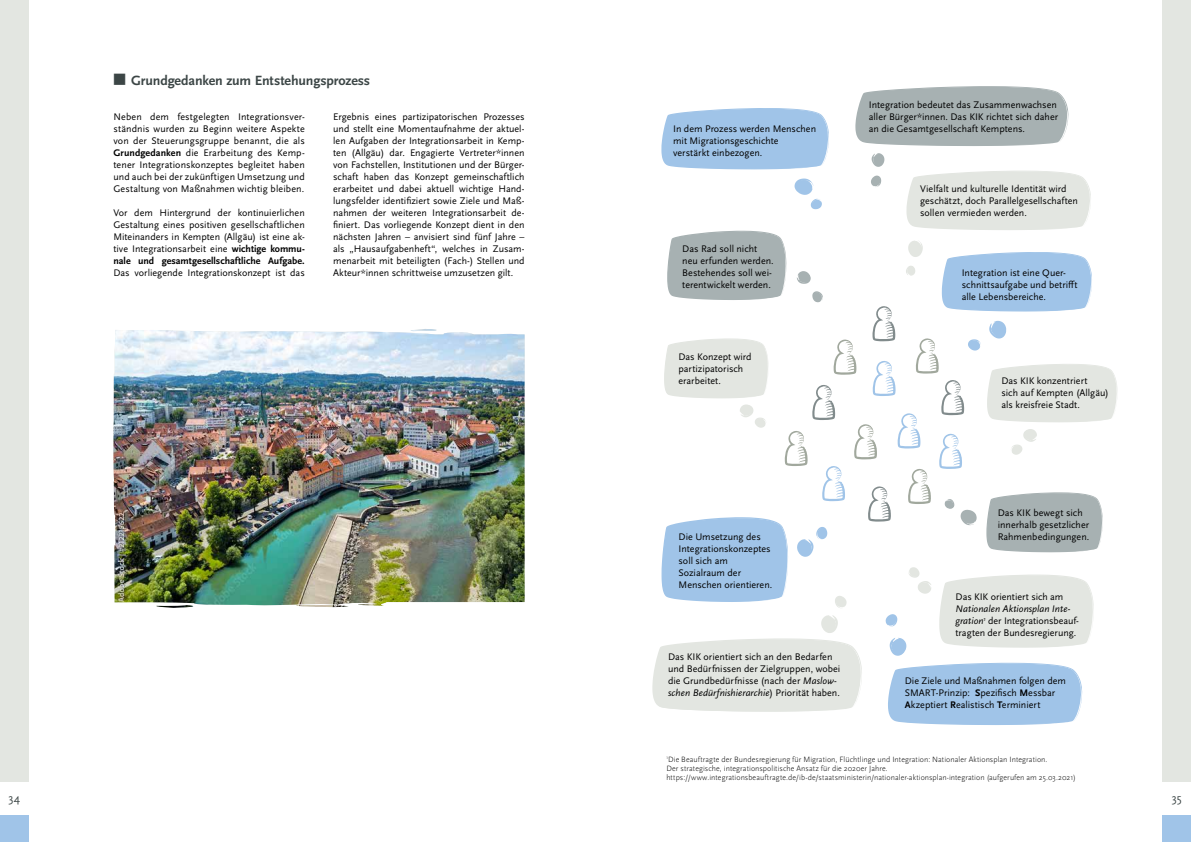
<style>
.page{position:relative;width:1191px;height:842px;background:#fff}
.page>*{position:absolute;margin:0;border:0;box-sizing:border-box;transform-origin:0 0}
.t1{font:700 14px "Scala Sans Pro";letter-spacing:-.01em;color:#3c4646}
.t2{font:12px "Scala Sans Pro";color:#3c4646}
.t3{font:10px/12px "Scala Sans Pro";color:#000}
.t4{font:300 8px/9px "Scala Sans Pro";letter-spacing:.01em;color:#000}
.s1{font-family:"Universal Std Newswith Comm Pi";font-weight:400}
.s2{font-weight:700}
.s3{font-style:italic}
</style>
<div class="page">
<div style="left:0;top:815px;width:28px;height:27px;background:#a0c4e8"></div>
<div style="left:0;top:0;width:28px;height:781px;background:#e3e6e1"></div>
<img style="left:113px;top:329px;width:411px;height:279px">
<svg style="left:906px;top:170px;width:185px;height:60px;background:#e5e8e3"></svg>
<svg style="left:661px;top:517px;width:127px;height:85px;background:#a8c9e9"></svg>
<svg style="left:941px;top:252px;width:151px;height:60px;background:#a8c9ea"></svg>
<svg style="left:667px;top:230px;width:120px;height:70px;background:#afb8b9"></svg>
<svg style="left:986px;top:492px;width:117px;height:61px;background:#b0b8b9"></svg>
<svg style="left:855px;top:86px;width:214px;height:60px;background:#aeb7b8"></svg>
<svg style="left:661px;top:108px;width:168px;height:62px;background:#a8c9ea"></svg>
<svg style="left:812px;top:291px;width:11px;height:11px"></svg>
<svg style="left:871px;top:176px;width:10px;height:11px"></svg>
<svg style="left:794px;top:179px;width:28px;height:30px"></svg>
<svg style="left:835px;top:596px;width:11px;height:12px"></svg>
<svg style="left:968px;top:339px;width:12px;height:12px"></svg>
<svg style="left:908px;top:240px;width:14px;height:17px"></svg>
<svg style="left:960px;top:510px;width:16px;height:15px"></svg>
<svg style="left:652px;top:615px;width:210px;height:97px"></svg>
<svg style="left:664px;top:338px;width:105px;height:90px"></svg>
<svg style="left:885px;top:567px;width:209px;height:158px"></svg>
<svg style="left:796px;top:271px;width:14px;height:13px"></svg>
<svg style="left:871px;top:153px;width:13px;height:14px"></svg>
<svg style="left:987px;top:364px;width:131px;height:91px"></svg>
<svg style="left:797px;top:527px;width:30px;height:30px"></svg>
<svg style="left:989px;top:321px;width:17px;height:17px"></svg>
<svg style="left:906px;top:266px;width:9px;height:10px"></svg>
<svg style="left:944px;top:499px;width:10px;height:10px"></svg>
<svg style="left:784px;top:431px;width:23px;height:35px"></svg>
<svg style="left:854px;top:424px;width:23px;height:35px"></svg>
<svg style="left:833px;top:339px;width:23px;height:36px"></svg>
<svg style="left:916px;top:338px;width:22px;height:36px"></svg>
<svg style="left:908px;top:469px;width:23px;height:35px"></svg>
<svg style="left:822px;top:466px;width:23px;height:35px"></svg>
<svg style="left:872px;top:361px;width:23px;height:35px"></svg>
<svg style="left:897px;top:413px;width:23px;height:35px"></svg>
<svg style="left:939px;top:434px;width:23px;height:35px"></svg>
<svg style="left:812px;top:385px;width:23px;height:35px"></svg>
<svg style="left:872px;top:306px;width:23px;height:35px"></svg>
<svg style="left:941px;top:380px;width:23px;height:35px"></svg>
<svg style="left:868px;top:486px;width:23px;height:36px"></svg>
<div style="left:1162px;top:815px;width:29px;height:27px;background:#a0c4e8"></div>
<div style="left:1162px;top:0;width:29px;height:781px;background:#e3e6e1"></div>
<h1 class="t1" style="left:113px;top:73px;width:258px"><span class="s1">■</span> Grundgedanken zum Entstehungsprozess</h1>
<p class="t3" style="left:113px;top:111px;width:193px;text-align:justify">Neben dem festgelegten Integrationsver&shy;ständnis wurden zu Beginn weitere Aspekte von der Steuerungsgruppe benannt, die als <span class="s2">Grundgedanken</span> die Erarbeitung des Kemp&shy;tener Integrationskonzeptes begleitet haben und auch bei der zukünftigen Umsetzung und Gestaltung von Maßnahmen wichtig bleiben.</p>
<p class="t3" style="left:113px;top:207px;width:193px;text-align:justify">Vor dem Hintergrund der kontinuierlichen Gestaltung eines positiven gesellschaftlichen Miteinanders in Kempten (Allgäu) ist eine ak&shy;tive Integrationsarbeit eine <span class="s2">wichtige kommu&shy;nale und gesamtgesellschaftliche Aufgabe.</span></p>
<p class="t3" style="left:113px;top:267px;width:193px">Das vorliegende Integrationskonzept ist das</p>
<p class="t3" style="left:333px;top:111px;width:193px;text-align:justify">Ergebnis eines partizipatorischen Prozesses und stellt eine Momentaufnahme der aktuel&shy;len Aufgaben der Integrationsarbeit in Kemp&shy;ten (Allgäu) dar. Engagierte Vertreter*innen von Fachstellen, Institutionen und der Bürger&shy;schaft haben das Konzept gemeinschaftlich erarbeitet und dabei aktuell wichtige Hand&shy;lungsfelder identifiziert sowie Ziele und Maß&shy;nahmen der weiteren Integrationsarbeit de&shy;finiert. Das vorliegende Konzept dient in den nächsten Jahren – anvisiert sind fünf Jahre – als „Hausaufgabenheft“, welches in Zusam&shy;menarbeit mit beteiligten (Fach-) Stellen und Akteur*innen schrittweise umzusetzen gilt.</p>
<p class="t3" style="left:673px;top:123px;width:144px">In dem Prozess werden Menschen mit Migrationsgeschichte verstärkt einbezogen.</p>
<p class="t3" style="left:682px;top:243px;width:93px">Das Rad soll nicht neu erfunden werden.<br>Bestehendes soll wei&shy;terentwickelt werden.</p>
<p class="t3" style="left:678px;top:351px;width:75px">Das Konzept wird partizipatorisch erarbeitet.</p>
<p class="t3" style="left:869px;top:99px;width:191px">Integration bedeutet das Zusammenwachsen aller Bürger*innen. Das KIK richtet sich daher an die Gesamtgesellschaft Kemptens.</p>
<p class="t3" style="left:920px;top:183px;width:159px">Vielfalt und kulturelle Identität wird geschätzt, doch Parallelgesellschaften sollen vermieden werden.</p>
<p class="t3" style="left:961px;top:267px;width:117px">Integration ist eine Quer&shy;schnittsaufgabe und betrifft alle Lebensbereiche.</p>
<p class="t3" style="left:1001px;top:375px;width:109px">Das KIK konzentriert<br>sich auf Kempten (Allgäu) als kreisfreie Stadt.</p>
<p class="t3" style="left:678px;top:531px;width:95px">Die Umsetzung des<br>Integrationskonzeptes soll sich am<br>Sozialraum der<br>Menschen orientieren.</p>
<p class="t3" style="left:668px;top:651px;width:174px">Das KIK orientiert sich an den Bedarfen und Bedürfnissen der Zielgruppen, wobei die Grundbedürfnisse (nach der <span class="s3">Maslow&shy;schen Bedürfnishierarchie</span>) Priorität haben.</p>
<p class="t3" style="left:997px;top:507px;width:93px">Das KIK bewegt sich innerhalb gesetzlicher<br>Rahmenbedingungen.</p>
<p class="t3" style="left:955px;top:591px;width:109px">Das KIK orientiert sich am</p>
<p class="t3" style="left:955px;top:603px;width:125px"><span class="s3">Nationalen Aktionsplan Inte&shy;gration</span><sup>1</sup> der Integrationsbeauf&shy;tragten der Bundesregierung.</p>
<p class="t3" style="left:905px;top:675px;width:163px">Die Ziele und Maßnahmen folgen dem<br>SMART-Prinzip: <span class="s2">S</span>pezifisch <span class="s2">M</span>essbar<br><span class="s2">A</span>kzeptiert <span class="s2">R</span>ealistisch <span class="s2">T</span>erminiert</p>
<p class="t4" style="left:666px;top:755px;width:411px"><sup>1</sup>Die Beauftragte der Bundesregierung für Migration, Flüchtlinge und Integration: Nationaler Aktionsplan Integration.<br>Der strategische, integrationspolitische Ansatz für die 2020er Jahre. https://www.integrationsbeauftragte.de/ib-de/staatsministerin/nationaler-aktionsplan-integration (aufgerufen am 25.03.2021)</p>
<p class="t2" style="left:8px;top:791px;width:13px">34</p>
<p class="t2" style="left:1171px;top:791px;width:11px">35</p>
</div>
